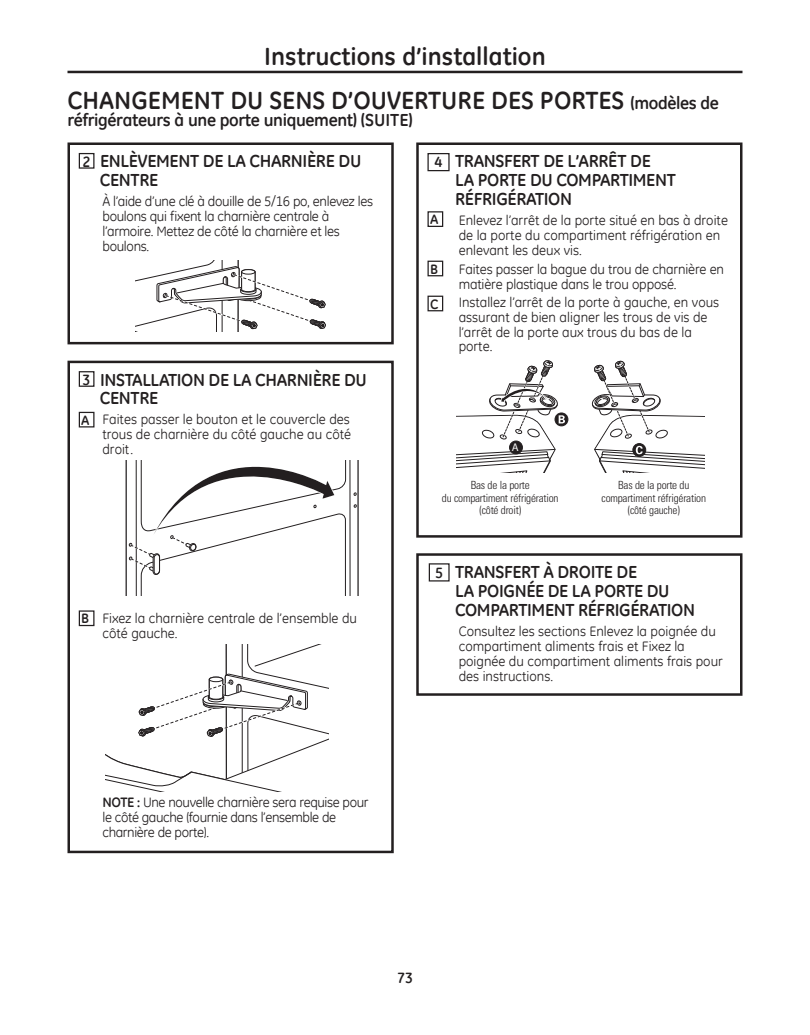
<style>
.page{position:relative;width:810px;height:1035px;background:#fff}
.page>*{position:absolute;margin:0;border:0;box-sizing:border-box;transform-origin:0 0}
.t1{font:700 25px "GE Inspira";color:#231f20}
.t2{font:700 17.5px/18.8px "GE Inspira";letter-spacing:-.02em;color:#231f20}
.t3{font:700 15px "GE Inspira";color:#231f20}
.t4{font:13.75px/15px "GE Inspira";color:#231f20}
.t5{font:13.75px/15px "GE Inspira";letter-spacing:-.02em;color:#231f20}
.t6{font:13.75px/15px "GE Inspira";letter-spacing:-.025em;color:#231f20}
.t7{font:700 13.75px "GE Inspira";color:#231f20}
.t8{font:300 condensed 11.25px/12.5px "Univers LT Std";letter-spacing:-.02em;color:#231f20;text-align:center}
.t9{font:700 11.25px "Univers";color:#fff}
.s1{font-size:17.5px}
.s2{font-weight:700}
</style>
<div class="page">
<hr style="left:68px;top:71px;width:674px;height:2px;background:#231f20">
<div style="left:68px;top:142px;width:326px;height:202px;border:2px solid #231f20"></div>
<div style="left:79px;top:153px;width:16px;height:16px;border:1px solid #231f20"></div>
<svg style="left:136px;top:260px;width:190px;height:72px"></svg>
<div style="left:68px;top:361px;width:326px;height:492px;border:2px solid #231f20"></div>
<div style="left:79px;top:371px;width:16px;height:16px;border:1px solid #231f20"></div>
<div style="left:79px;top:412px;width:16px;height:16px;border:1px solid #231f20"></div>
<div style="left:79px;top:610px;width:16px;height:16px;border:1px solid #231f20"></div>
<hr style="left:357px;top:461px;width:2px;height:135px;background:#231f20">
<svg style="left:126px;top:461px;width:232px;height:135px"></svg>
<svg style="left:105px;top:645px;width:223px;height:146px"></svg>
<div style="left:416px;top:553px;width:326px;height:143px;border:2px solid #231f20"></div>
<div style="left:416px;top:142px;width:326px;height:396px;border:2px solid #231f20"></div>
<div style="left:427px;top:153px;width:23px;height:18px;border:1px solid #231f20"></div>
<div style="left:428px;top:211px;width:15px;height:16px;border:1px solid #231f20"></div>
<div style="left:428px;top:261px;width:15px;height:15px;border:1px solid #231f20"></div>
<div style="left:428px;top:296px;width:15px;height:15px;border:1px solid #231f20"></div>
<svg style="left:457px;top:360px;width:247px;height:112px"></svg>
<div style="left:510px;top:441px;width:12px;height:13px;background:#231f20;border-radius:50%"></div>
<div style="left:509px;top:441px;width:14px;height:13px;border:1px solid #231f20;border-radius:50%"></div>
<h1 class="t1" style="left:264px;top:42px;width:283px">Instructions d’installation</h1>
<h1 class="t1" style="left:68px;top:85px;width:653px">CHANGEMENT DU SENS D’OUVERTURE DES PORTES <span class="s1">(modèles de</span></h1>
<p class="t2" style="left:68px;top:111px;width:347px">réfrigérateurs à une porte uniquement) (SUITE)</p>
<p class="t3" style="left:83px;top:153px;width:9px">2</p>
<p class="t2" style="left:100px;top:152px;width:263px">ENLÈVEMENT DE LA CHARNIÈRE DU<br>CENTRE</p>
<p class="t5" style="left:102px;top:194px;width:272px">À l’aide d’une clé à douille de 5/16 po, enlevez les boulons qui fixent la charnière centrale à l’armoire. Mettez de côté la charnière et les boulons.</p>
<p class="t3" style="left:435px;top:153px;width:9px">4</p>
<p class="t7" style="left:430px;top:211px;width:10px">A</p>
<p class="t7" style="left:430px;top:261px;width:9px">B</p>
<p class="t7" style="left:430px;top:296px;width:10px">C</p>
<p class="t2" style="left:455px;top:152px;width:222px">TRANSFERT DE L’ARRÊT DE<br>LA PORTE DU COMPARTIMENT<br>RÉFRIGÉRATION</p>
<p class="t4" style="left:459px;top:213px;width:271px">Enlevez l’arrêt de la porte situé en bas à droite de la porte du compartiment réfrigération en enlevant les deux vis.</p>
<p class="t4" style="left:459px;top:261px;width:267px">Faites passer la bague du trou de charnière en matière plastique dans le trou opposé.</p>
<p class="t4" style="left:459px;top:295px;width:262px">Installez l’arrêt de la porte à gauche, en vous assurant de bien aligner les trous de vis de l’arrêt de la porte aux trous du bas de la</p>
<p class="t4" style="left:459px;top:338px;width:35px">porte.</p>
<p class="t3" style="left:83px;top:371px;width:9px">3</p>
<p class="t7" style="left:81px;top:412px;width:10px">A</p>
<p class="t2" style="left:100px;top:370px;width:268px">INSTALLATION DE LA CHARNIÈRE DU<br>CENTRE</p>
<p class="t4" style="left:102px;top:412px;width:250px;text-align:justify">Faites passer le bouton et le couvercle des trous de charnière du côté gauche au côté droit.</p>
<p class="t9" style="left:512px;top:443px;width:8px">A</p>
<p class="t8" style="left:442px;top:480px;width:118px">Bas de la porte<br>du compartiment réfrigération (côté droit)</p>
<p class="t8" style="left:602px;top:480px;width:106px">Bas de la porte du compartiment réfrigération (côté gauche)</p>
<p class="t7" style="left:81px;top:611px;width:9px">B</p>
<p class="t4" style="left:102px;top:611px;width:256px">Fixez la charnière centrale de l’ensemble du côté gauche.</p>
<p class="t3" style="left:435px;top:564px;width:9px">5</p>
<p class="t2" style="left:455px;top:563px;width:241px">TRANSFERT À DROITE DE<br>LA POIGNÉE DE LA PORTE DU<br>COMPARTIMENT RÉFRIGÉRATION</p>
<p class="t4" style="left:459px;top:623px;width:266px">Consultez les sections Enlevez la poignée du compartiment aliments frais et Fixez la poignée du compartiment aliments frais pour des instructions.</p>
<p class="t6" style="left:102px;top:795px;width:268px"><span class="s2">NOTE :</span> Une nouvelle charnière sera requise pour le côté gauche (fournie dans l’ensemble de charnière de porte).</p>
<p class="t3" style="left:397px;top:968px;width:17px">73</p>
</div>
